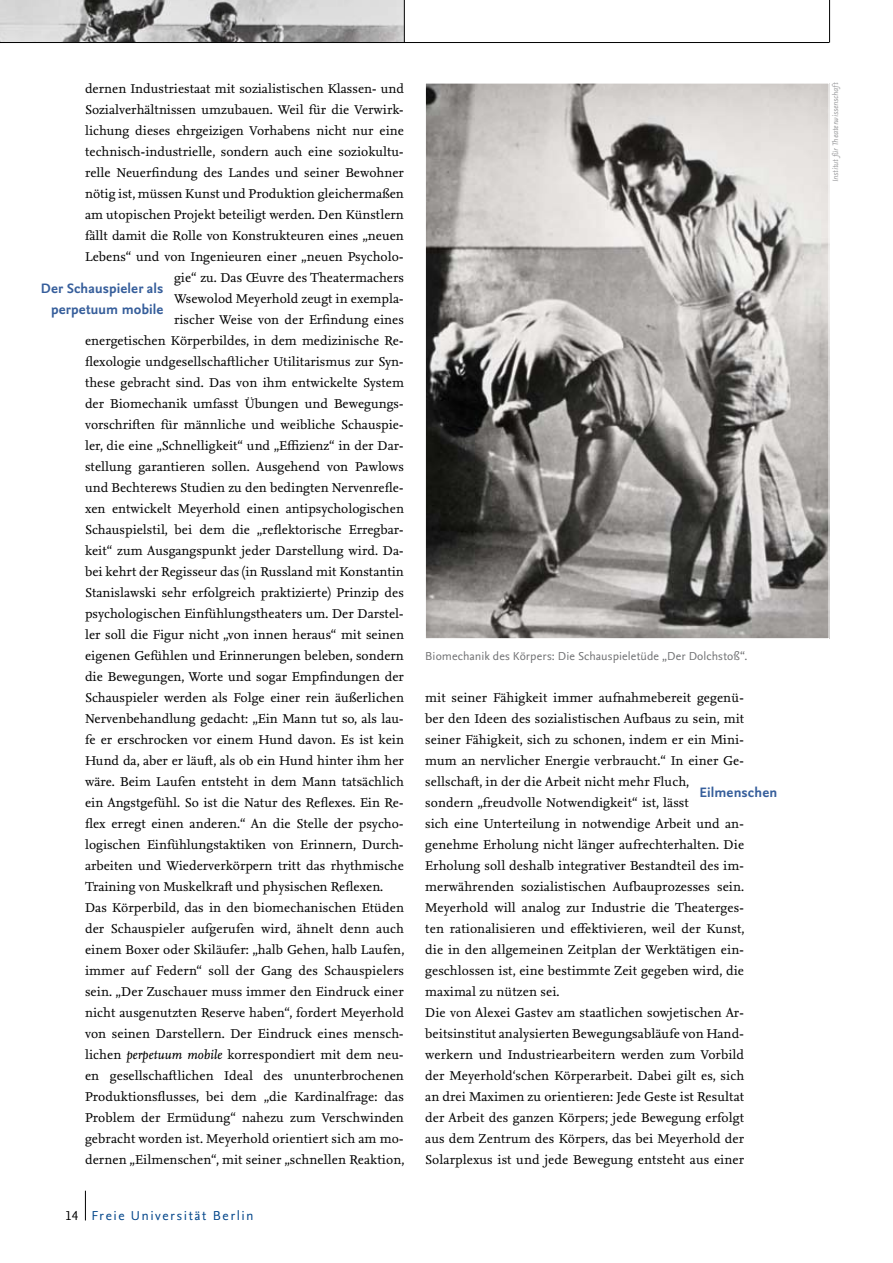
<style>
.page{position:relative;width:893px;height:1263px;background:#fff}
.page>*{position:absolute;margin:0;border:0;box-sizing:border-box;transform-origin:0 0}
.t1{font:700 14.25px/21px "Nexus Sans OT";letter-spacing:.005em;color:#365e9b;text-align:right}
.t2{font:13.5px "Nexus Sans OT";letter-spacing:.115em;color:#004489}
.t3{font:13.35px/21px "Nexus Serif TF";color:#000}
.t4{font:12px "Nexus Sans OT";letter-spacing:.01em;color:#707173}
.t5{font:italic 8.25px "Nexus Sans OT";color:#9c9d9f}
.s1{font-style:italic}
.s2{color:#000}
</style>
<div class="page">
<img style="left:427px;top:85px;width:400px;height:552px">
<img style="left:0;top:0;width:404px;height:42px">
<hr style="left:0;top:42px;width:829px;height:1px;background:#000">
<hr style="left:404px;top:0;width:1px;height:43px;background:#000">
<hr style="left:829px;top:0;width:1px;height:43px;background:#000">
<svg style="left:85px;top:1191px;width:1px;height:29px"></svg>
<p class="t3" style="left:85px;top:78px;width:320px">dernen Industriestaat mit sozialistischen Klassen- und</p>
<p class="t3" style="left:85px;top:99px;width:320px">Sozialverhältnissen umzubauen. Weil für die Verwirk-</p>
<p class="t3" style="left:85px;top:120px;width:320px">lichung dieses ehrgeizigen Vorhabens nicht nur eine</p>
<p class="t3" style="left:85px;top:141px;width:320px">technisch-industrielle, sondern auch eine soziokultu-</p>
<p class="t3" style="left:85px;top:162px;width:320px">relle Neuerfindung des Landes und seiner Bewohner</p>
<p class="t3" style="left:85px;top:183px;width:320px">nötig ist, müssen Kunst und Produktion gleichermaßen</p>
<p class="t3" style="left:85px;top:204px;width:320px">am utopischen Projekt beteiligt werden. Den Künstlern</p>
<p class="t3" style="left:85px;top:225px;width:320px">fällt damit die Rolle von Konstrukteuren eines „neuen</p>
<p class="t3" style="left:85px;top:246px;width:320px">Lebens“ und von Ingenieuren einer „neuen Psycholo-</p>
<p class="t3" style="left:174px;top:267px;width:231px">gie“ zu. Das Œuvre des Theatermachers</p>
<p class="t3" style="left:174px;top:288px;width:231px">Wsewolod Meyerhold zeugt in exempla-</p>
<p class="t3" style="left:174px;top:309px;width:231px">rischer Weise von der Erfindung eines</p>
<p class="t3" style="left:85px;top:330px;width:320px">energetischen Körperbildes, in dem medizinische Re-</p>
<p class="t3" style="left:85px;top:351px;width:320px">flexologie undgesellschaftlicher Utilitarismus zur Syn-</p>
<p class="t3" style="left:85px;top:372px;width:320px">these gebracht sind. Das von ihm entwickelte System</p>
<p class="t3" style="left:85px;top:393px;width:320px">der Biomechanik umfasst Übungen und Bewegungs-</p>
<p class="t3" style="left:85px;top:414px;width:320px">vorschriften für männliche und weibliche Schauspie-</p>
<p class="t3" style="left:85px;top:435px;width:320px">ler, die eine „Schnelligkeit“ und „Effizienz“ in der Dar-</p>
<p class="t3" style="left:85px;top:456px;width:320px">stellung garantieren sollen. Ausgehend von Pawlows</p>
<p class="t3" style="left:85px;top:477px;width:320px">und Bechterews Studien zu den bedingten Nervenrefle-</p>
<p class="t3" style="left:85px;top:498px;width:320px">xen entwickelt Meyerhold einen antipsychologischen</p>
<p class="t3" style="left:85px;top:519px;width:320px">Schauspielstil, bei dem die „reflektorische Erregbar-</p>
<p class="t3" style="left:85px;top:540px;width:320px">keit“ zum Ausgangspunkt jeder Darstellung wird. Da-</p>
<p class="t3" style="left:85px;top:561px;width:320px">bei kehrt der Regisseur das (in Russland mit Konstantin</p>
<p class="t3" style="left:85px;top:582px;width:320px">Stanislawski sehr erfolgreich praktizierte) Prinzip des</p>
<p class="t3" style="left:85px;top:603px;width:320px">psychologischen Einfühlungstheaters um. Der Darstel-</p>
<p class="t3" style="left:85px;top:624px;width:320px">ler soll die Figur nicht „von innen heraus“ mit seinen</p>
<p class="t3" style="left:85px;top:645px;width:320px">eigenen Gefühlen und Erinnerungen beleben, sondern</p>
<p class="t3" style="left:85px;top:666px;width:320px">die Bewegungen, Worte und sogar Empfindungen der</p>
<p class="t3" style="left:85px;top:687px;width:320px">Schauspieler werden als Folge einer rein äußerlichen</p>
<p class="t3" style="left:85px;top:708px;width:320px">Nervenbehandlung gedacht: „Ein Mann tut so, als lau-</p>
<p class="t3" style="left:85px;top:729px;width:320px">fe er erschrocken vor einem Hund davon. Es ist kein</p>
<p class="t3" style="left:85px;top:750px;width:320px">Hund da, aber er läuft, als ob ein Hund hinter ihm her</p>
<p class="t3" style="left:85px;top:771px;width:320px">wäre. Beim Laufen entsteht in dem Mann tatsächlich</p>
<p class="t3" style="left:85px;top:792px;width:320px">ein Angstgefühl. So ist die Natur des Reflexes. Ein Re-</p>
<p class="t3" style="left:85px;top:813px;width:320px">flex erregt einen anderen.“ An die Stelle der psycho-</p>
<p class="t3" style="left:85px;top:834px;width:320px">logischen Einfühlungstaktiken von Erinnern, Durch-</p>
<p class="t3" style="left:85px;top:855px;width:320px">arbeiten und Wiederverkörpern tritt das rhythmische</p>
<p class="t3" style="left:85px;top:876px;width:300px">Training von Muskelkraft und physischen Reflexen.</p>
<p class="t3" style="left:85px;top:897px;width:320px">Das Körperbild, das in den biomechanischen Etüden</p>
<p class="t3" style="left:85px;top:918px;width:320px">der Schauspieler aufgerufen wird, ähnelt denn auch</p>
<p class="t3" style="left:85px;top:939px;width:321px">einem Boxer oder Skiläufer: „halb Gehen, halb Laufen,</p>
<p class="t3" style="left:85px;top:960px;width:320px">immer auf Federn“ soll der Gang des Schauspielers</p>
<p class="t3" style="left:85px;top:981px;width:320px">sein. „Der Zuschauer muss immer den Eindruck einer</p>
<p class="t3" style="left:85px;top:1002px;width:320px">nicht ausgenutzten Reserve haben“, fordert Meyerhold</p>
<p class="t3" style="left:85px;top:1023px;width:320px">von seinen Darstellern. Der Eindruck eines mensch-</p>
<p class="t3" style="left:85px;top:1044px;width:320px">lichen <span class="s1">perpetuum mobile</span> korrespondiert mit dem neu-</p>
<p class="t3" style="left:85px;top:1065px;width:320px">en gesellschaftlichen Ideal des ununterbrochenen</p>
<p class="t3" style="left:85px;top:1086px;width:320px">Produktionsflusses, bei dem „die Kardinalfrage: das</p>
<p class="t3" style="left:85px;top:1107px;width:320px">Problem der Ermüdung“ nahezu zum Verschwinden</p>
<p class="t3" style="left:85px;top:1128px;width:320px">gebracht worden ist. Meyerhold orientiert sich am mo-</p>
<p class="t3" style="left:85px;top:1149px;width:321px">dernen „Eilmenschen“, mit seiner „schnellen Reaktion,</p>
<p class="t1" style="left:41px;top:277px;width:124px">Der Schauspieler als perpetuum mobile</p>
<p class="t2" style="left:65px;top:1207px;width:190px"><span class="s2">14</span> Freie Universität Berlin</p>
<p class="t4" style="left:425px;top:648px;width:324px">Biomechanik des Körpers: Die Schauspieletüde „Der Dolchstoß“.</p>
<p class="t3" style="left:425px;top:687px;width:321px">mit seiner Fähigkeit immer aufnahmebereit gegenü&shy;ber den Ideen des sozialistischen Aufbaus zu sein, mit seiner Fähigkeit, sich zu schonen, indem er ein Mini&shy;mum an nervlicher Energie verbraucht.“ In einer Ge&shy;sellschaft, in der die Arbeit nicht mehr Fluch,<br>sondern „freudvolle Notwendigkeit“ ist, lässt<br>sich eine Unterteilung in notwendige Arbeit und an&shy;genehme Erholung nicht länger aufrechterhalten. Die Erholung soll deshalb integrativer Bestandteil des im&shy;merwährenden sozialistischen Aufbauprozesses sein.<br>Meyerhold will analog zur Industrie die Theaterges&shy;ten rationalisieren und effektivieren, weil der Kunst, die in den allgemeinen Zeitplan der Werktätigen ein&shy;geschlossen ist, eine bestimmte Zeit gegeben wird, die maximal zu nützen sei.<br>Die von Alexei Gastev am staatlichen sowjetischen Ar&shy;beitsinstitut analysierten Bewegungsabläufe von Hand&shy;werkern und Industriearbeitern werden zum Vorbild der Meyerhold‘schen Körperarbeit. Dabei gilt es, sich an drei Maximen zu orientieren: Jede Geste ist Resultat der Arbeit des ganzen Körpers; jede Bewegung erfolgt aus dem Zentrum des Körpers, das bei Meyerhold der Solarplexus ist und jede Bewegung entsteht aus einer</p>
<p class="t1" style="left:699px;top:781px;width:79px">Eilmenschen</p>
<p class="t5" style="left:830px;top:182px;width:101px;rotate:-90deg">Institut für Theaterwissenschaft</p>
</div>
